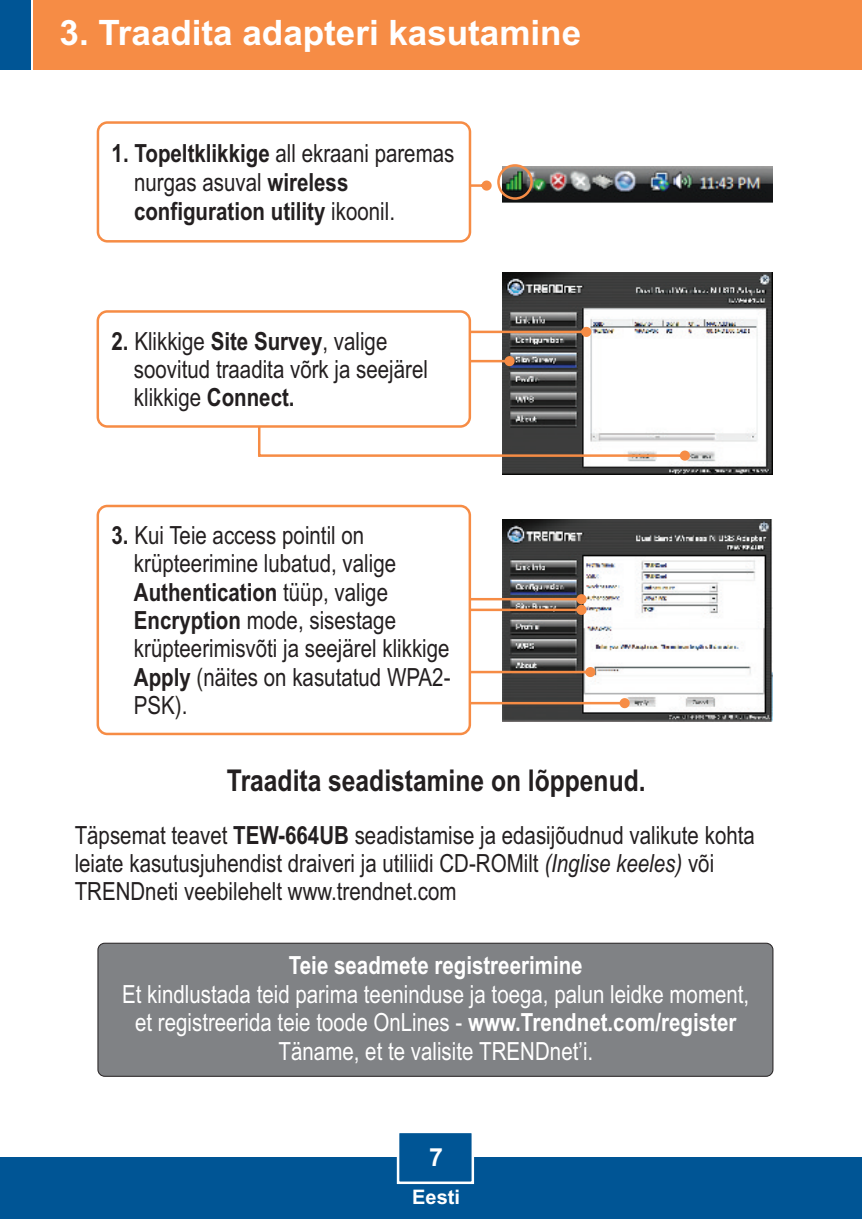
<style>
.page{position:relative;width:862px;height:1219px;background:#fff}
.page>*{position:absolute;margin:0;border:0;box-sizing:border-box;transform-origin:0 0}
.t1{font:700 35px "Arial";color:#fff}
.t2{font:700 30px "Arial Narrow";color:#231f20}
.t3{font:25px/28.5px "Arial Narrow";color:#231f20}
.t4{font:25px/28.5px "Arial Narrow";color:#fff;text-align:center}
.t5{font:700 25px/28.5px "Arial Narrow";color:#231f20}
.t6{font:700 25px "Arial Narrow";color:#fff}
.t7{font:25px "Arial Narrow";color:#2a2723}
.t8{font:700 25px "Arial";color:#fff}
.t9{font:700 20px "Arial";color:#fff}
.s1{font-weight:400}
.s2{font-weight:700}
.s3{font-style:italic}
</style>
<div class="page">
<img style="left:502px;top:519px;width:270px;height:202px">
<img style="left:502px;top:272px;width:270px;height:202px">
<svg style="left:471px;top:356px;width:43px;height:10px"></svg>
<svg style="left:471px;top:327px;width:120px;height:10px"></svg>
<svg style="left:258px;top:378px;width:431px;height:82px"></svg>
<svg style="left:471px;top:594px;width:115px;height:20px"></svg>
<svg style="left:471px;top:667px;width:124px;height:10px"></svg>
<svg style="left:471px;top:698px;width:158px;height:10px"></svg>
<img style="left:502px;top:166px;width:270px;height:37px">
<div style="left:0;top:1157px;width:861px;height:61px;background:#005595"></div>
<div style="left:34px;top:0;width:827px;height:70px;background:#f68c45"></div>
<div style="left:0;top:0;width:31px;height:70px;background:#005595"></div>
<svg style="left:471px;top:180px;width:20px;height:10px"></svg>
<svg style="left:396px;top:1133px;width:79px;height:51px"></svg>
<div style="left:97px;top:310px;width:374px;height:117px;background:#fff;border:3px solid #f68c45;border-radius:9px"></div>
<div style="left:97px;top:121px;width:374px;height:121px;background:#fff;border:3px solid #f68c45;border-radius:9px"></div>
<div style="left:497px;top:164px;width:35px;height:36px;border:2px solid #f68c45;border-radius:50%"></div>
<div style="left:97px;top:504px;width:374px;height:231px;background:#fff;border:3px solid #f68c45;border-radius:9px"></div>
<div style="left:98px;top:942px;width:675px;height:134px;background:#808285;border:1px solid #231f20;border-radius:7px"></div>
<h1 class="t1" style="left:60px;top:20px;width:523px">3. Traadita adapteri kasutamine</h1>
<p class="t5" style="left:134px;top:142px;width:322px;text-indent:-22px">1. Topeltklikkige <span class="s1">all ekraani paremas nurgas asuval</span> wireless configuration utility <span class="s1">ikoonil.</span></p>
<p class="t3" style="left:134px;top:329px;width:295px;text-indent:-22px"><span class="s2">2.</span> Klikkige <span class="s2">Site Survey</span>, valige soovitud traadita võrk ja seejärel klikkige <span class="s2">Connect.</span></p>
<p class="t3" style="left:134px;top:523px;width:318px;text-indent:-22px"><span class="s2">3.</span> Kui Teie access pointil on krüpteerimine lubatud, valige<br><span class="s2">Authentication</span> tüüp, valige<br><span class="s2">Encryption</span> mode, sisestage krüpteerimisvõti ja seejärel klikkige<br><span class="s2">Apply</span> näites on kasutatud WPA2-<br>PSK .</p>
<p class="t7" style="left:196px;top:667px;width:8px">(</p>
<p class="t7" style="left:175px;top:696px;width:8px">)</p>
<p class="t2" style="left:227px;top:769px;width:420px">Traadita seadistamine on lõppenud.</p>
<p class="t3" style="left:75px;top:822px;width:681px">Täpsemat teavet <span class="s2">TEW-664UB</span> seadistamise ja edasijõudnud valikute kohta leiate kasutusjuhendist draiveri ja utiliidi CD-ROMilt <span class="s3">(Inglise keeles)</span> või<br>TRENDneti veebilehelt www.trendnet.com</p>
<p class="t6" style="left:289px;top:955px;width:295px">Teie seadmete registreerimine</p>
<p class="t4" style="left:122px;top:981px;width:628px">Et kindlustada teid parima teeninduse ja toega, palun leidke moment, et registreerida teie toode OnLines - <span class="s2">www.Trendnet.com/register<br></span>Täname, et te valisite TRENDnet’i.</p>
<p class="t8" style="left:429px;top:1147px;width:15px">7</p>
<p class="t9" style="left:412px;top:1188px;width:49px">Eesti</p>
</div>
